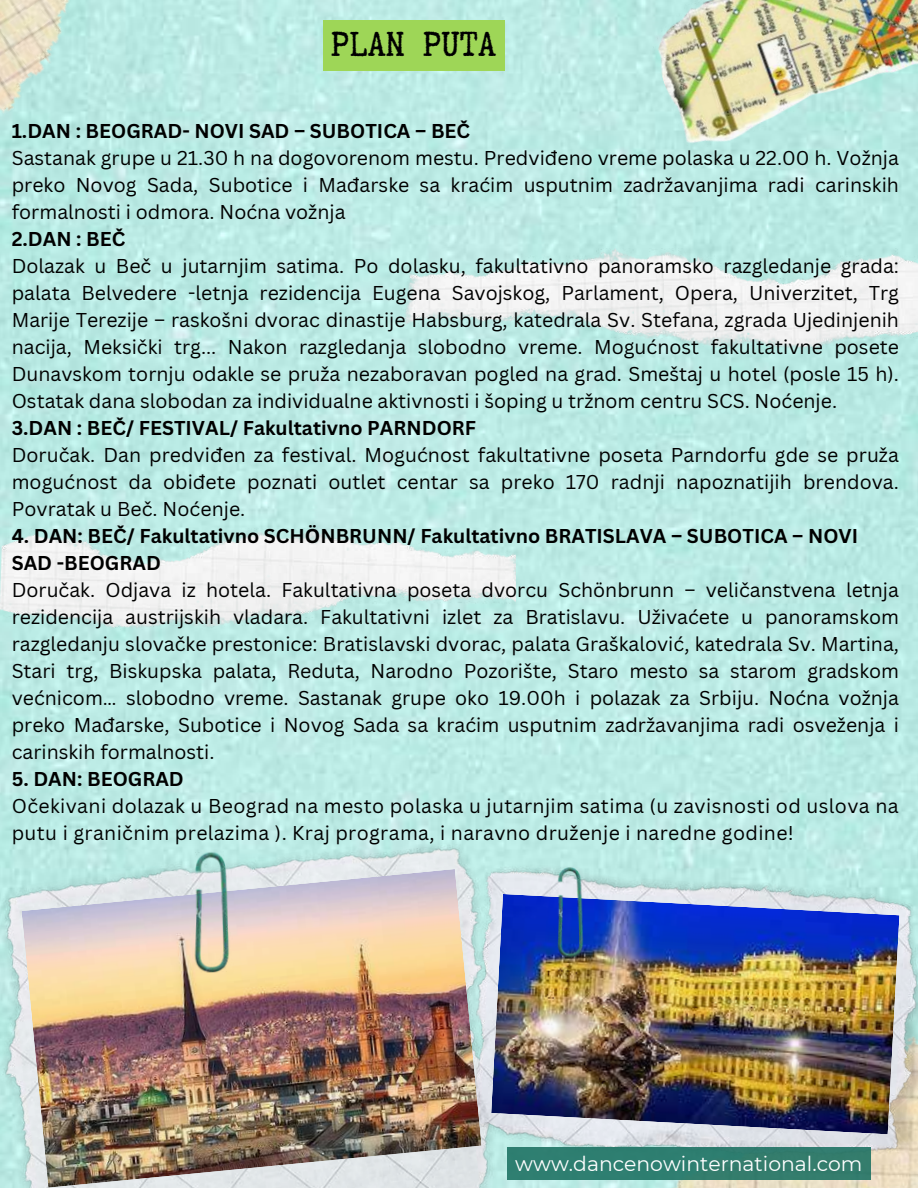
<style>
.page{position:relative;width:918px;height:1188px;background:#fff}
.page>*{position:absolute;margin:0;border:0;box-sizing:border-box;transform-origin:0 0}
.t1{font:41.4px "Truetypewriter Polygl OTT";color:#000}
.t2{font:20.4px "Montserrat";color:#fff}
.t3{font:19.5px/27px "Canva Sans";color:#000;text-align:justify}
.t4{font:700 19.5px/27px "Canva Sans";color:#000}
.t5{font:19.5px/27px "Canva Sans";letter-spacing:.02em;color:#000}
.s1{font-family:"Noto Sans"}
</style>
<div class="page">
<img style="left:0;top:0;width:918px;height:1188px">
<img style="left:571px;top:1176px;width:347px;height:12px">
<img style="left:400px;top:248px;width:518px;height:101px">
<div style="left:323px;top:20px;width:181px;height:50px;background:#9ed657"></div>
<img style="left:639px;top:0;width:279px;height:155px">
<img style="left:0;top:529px;width:515px;height:101px">
<img style="left:0;top:819px;width:525px;height:369px">
<img style="left:463px;top:857px;width:455px;height:319px">
<img style="left:491px;top:894px;width:409px;height:240px">
<img style="left:21px;top:869px;width:461px;height:319px">
<img style="left:0;top:0;width:292px;height:404px">
<img style="left:183px;top:851px;width:60px;height:122px">
<img style="left:549px;top:866px;width:45px;height:92px">
<div style="left:507px;top:1147px;width:363px;height:33px;background:#2f7e70"></div>
<h1 class="t1" style="left:331px;top:23px;width:167px">PLAN PUTA</h1>
<p class="t4" style="left:12px;top:117px;width:460px">1.DAN : BEOGRAD- NOVI SAD – SUBOTICA – BEČ</p>
<p class="t3" style="left:12px;top:144px;width:889px">Sastanak grupe u 21.30 h na dogovorenom mestu. Predviđeno vreme polaska u 22.00 h. Vožnja preko Novog Sada, Subotice i Mađarske sa kraćim usputnim zadržavanjima radi carinskih formalnosti i odmora. Noćna vožnja</p>
<p class="t4" style="left:12px;top:225px;width:115px">2.DAN : BEČ</p>
<p class="t3" style="left:12px;top:252px;width:889px">Dolazak u Beč u jutarnjim satima. Po dolasku, fakultativno panoramsko razgledanje grada: palata Belvedere -letnja rezidencija Eugena Savojskog, Parlament, Opera, Univerzitet, Trg Marije Terezije – raskošni dvorac dinastije Habsburg, katedrala Sv. Stefana, zgrada Ujedinjenih nacija, Meksički trg... Nakon razgledanja slobodno vreme. Mogućnost fakultativne posete Dunavskom tornju odakle se pruža nezaboravan pogled na grad. Smeštaj u hotel (posle 15 h).<br>Ostatak dana slobodan za individualne aktivnosti i šoping u tržnom centru SCS. Noćenje.</p>
<p class="t4" style="left:12px;top:414px;width:466px">3.DAN : BEČ/ FESTIVAL/ Fakultativno PARNDORF</p>
<p class="t3" style="left:12px;top:441px;width:889px">Doručak. Dan predviđen za festival. Mogućnost fakultativne poseta Parndorfu gde se pruža mogućnost da obiđete poznati outlet centar sa preko 170 radnji napoznatijih brendova.<br>Povratak u Beč. Noćenje.</p>
<p class="t4" style="left:12px;top:522px;width:848px">4. DAN: BEČ/ Fakultativno SCH<span class="s1">Ӧ</span>NBRUNN/ Fakultativno BRATISLAVA – SUBOTICA – NOVI<br>SAD -BEOGRAD</p>
<p class="t3" style="left:12px;top:576px;width:889px">Doručak. Odjava iz hotela. Fakultativna poseta dvorcu Schönbrunn – veličanstvena letnja rezidencija austrijskih vladara. Fakultativni izlet za Bratislavu. Uživaćete u panoramskom razgledanju slovačke prestonice: Bratislavski dvorac, palata Graškalović, katedrala Sv. Martina, Stari trg, Biskupska palata, Reduta, Narodno Pozorište, Staro mesto sa starom gradskom većnicom… slobodno vreme. Sastanak grupe oko 19.00h i polazak za Srbiju. Noćna vožnja preko Mađarske, Subotice i Novog Sada sa kraćim usputnim zadržavanjima radi osveženja i carinskih formalnosti.</p>
<p class="t4" style="left:12px;top:765px;width:174px">5. DAN: BEOGRAD</p>
<p class="t5" style="left:12px;top:792px;width:888px">Očekivani dolazak u Beograd na mesto polaska u jutarnjim satima (u zavisnosti od uslova na putu i graničnim prelazima ). Kraj programa, i naravno druženje i naredne godine!</p>
<p class="t2" style="left:515px;top:1151px;width:349px">www.dancenowinternational.com</p>
</div>
